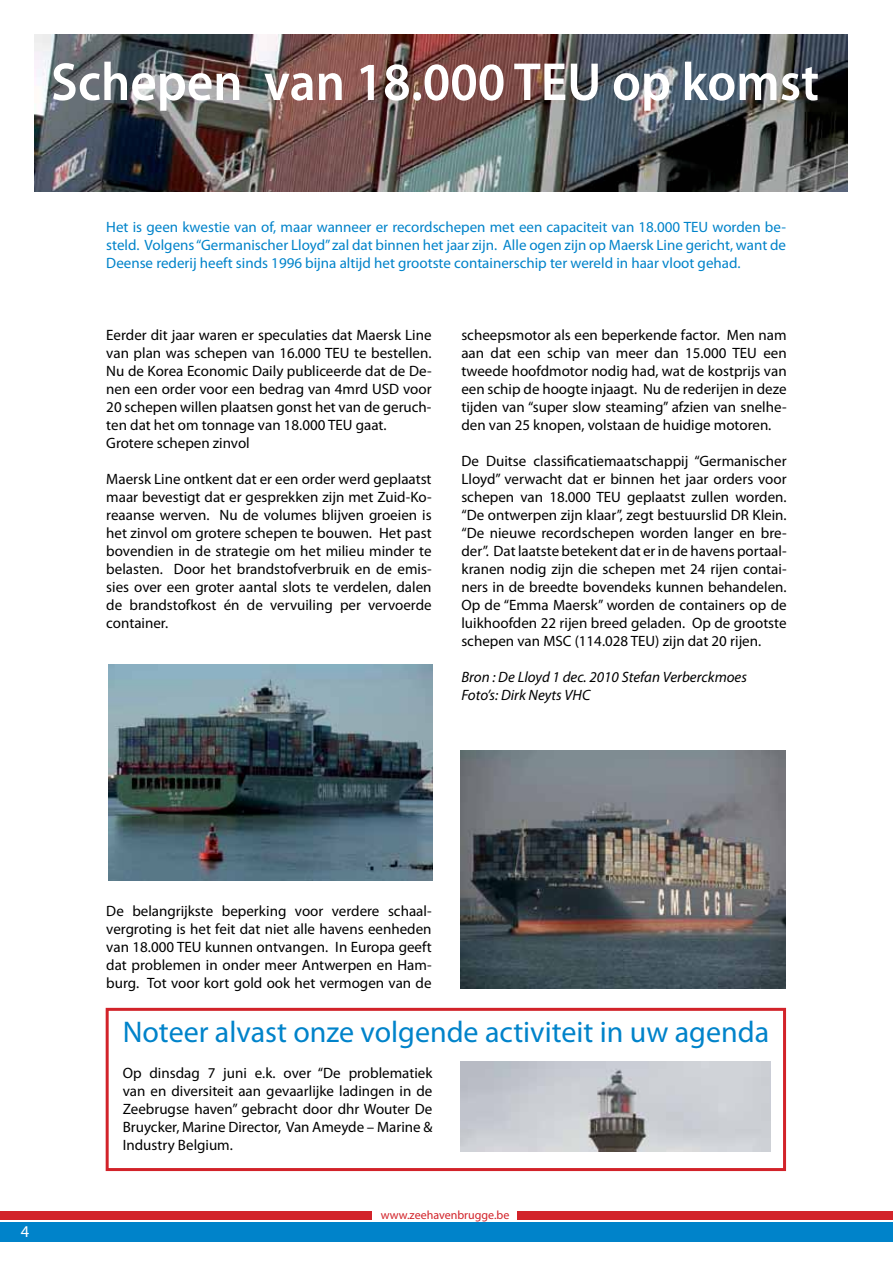
<style>
.page{position:relative;width:893px;height:1263px;background:#fff}
.page>*{position:absolute;margin:0;border:0;box-sizing:border-box;transform-origin:0 0}
.t1{font:600 54px "Myriad Pro";color:#fff;scale:.95 1}
.t2{font:30px "Myriad Pro";color:#0083ca}
.t3{font:16.5px "Myriad Pro";color:#fff}
.t4{font:15px/18px "Myriad Pro";color:#000;text-align:justify}
.t5{font:15px/18px "Myriad Pro";color:#0083ca;text-align:justify}
.t6{font:italic 15px/18px "Myriad Pro";color:#000}
.t7{font:12px "Myriad Pro";color:#d2232a}
</style>
<div class="page">
<div style="left:0;top:1222px;width:893px;height:20px;background:#0083ca"></div>
<div style="left:0;top:1211px;width:372px;height:9px;background:#d2232a"></div>
<div style="left:517px;top:1211px;width:376px;height:8px;background:#d2232a"></div>
<img style="left:34px;top:34px;width:814px;height:157px">
<div style="left:106px;top:1008px;width:680px;height:163px;border:3px solid #d2232a"></div>
<img style="left:461px;top:1062px;width:309px;height:90px">
<img style="left:461px;top:751px;width:324px;height:237px">
<img style="left:108px;top:664px;width:324px;height:216px">
<h1 class="t1" style="left:51px;top:52px;width:810px">Schepen van 18.000 TEU op komst</h1>
<p class="t5" style="left:106px;top:219px;width:681px">Het is geen kwestie van of, maar wanneer er recordschepen met een capaciteit van 18.000 TEU worden be&shy;steld. Volgens “Germanischer Lloyd” zal dat binnen het jaar zijn. Alle ogen zijn op Maersk Line gericht, want de Deense rederij heeft sinds 1996 bijna altijd het grootste containerschip ter wereld in haar vloot gehad.</p>
<p class="t4" style="left:106px;top:327px;width:327px;text-align:left">Eerder dit jaar waren er speculaties dat Maersk Line van plan was schepen van 16.000 TEU te bestellen.<br>Nu de Korea Economic Daily publiceerde dat de De&shy;nen een order voor een bedrag van 4mrd USD voor 20 schepen willen plaatsen gonst het van de geruch&shy;ten dat het om tonnage van 18.000 TEU gaat.<br>Grotere schepen zinvol</p>
<p class="t4" style="left:106px;top:471px;width:327px">Maersk Line ontkent dat er een order werd geplaatst maar bevestigt dat er gesprekken zijn met Zuid-Ko&shy;reaanse werven. Nu de volumes blijven groeien is het zinvol om grotere schepen te bouwen. Het past bovendien in de strategie om het milieu minder te belasten. Door het brandstofverbruik en de emis&shy;sies over een groter aantal slots te verdelen, dalen de brandstofkost én de vervuiling per vervoerde container.</p>
<p class="t4" style="left:461px;top:327px;width:327px">scheepsmotor als een beperkende factor. Men nam aan dat een schip van meer dan 15.000 TEU een tweede hoofdmotor nodig had, wat de kostprijs van een schip de hoogte injaagt. Nu de rederijen in deze tijden van “super slow steaming” afzien van snelhe&shy;den van 25 knopen, volstaan de huidige motoren.</p>
<p class="t4" style="left:461px;top:453px;width:327px">De Duitse classificatiemaatschappij “Germanischer Lloyd” verwacht dat er binnen het jaar orders voor schepen van 18.000 TEU geplaatst zullen worden. “De ontwerpen zijn klaar”, zegt bestuurslid DR Klein. “De nieuwe recordschepen worden langer en bre&shy;der”. Dat laatste betekent dat er in de havens portaal&shy;kranen nodig zijn die schepen met 24 rijen contai&shy;ners in de breedte bovendeks kunnen behandelen.<br>Op de “Emma Maersk” worden de containers op de luikhoofden 22 rijen breed geladen. Op de grootste schepen van MSC (114.028 TEU) zijn dat 20 rijen.</p>
<p class="t6" style="left:461px;top:669px;width:287px">Bron : De Lloyd 1 dec. 2010 Stefan Verberckmoes<br>Foto’s: Dirk Neyts VHC</p>
<p class="t3" style="left:21px;top:1223px;width:10px">4</p>
<p class="t4" style="left:106px;top:903px;width:327px">De belangrijkste beperking voor verdere schaal&shy;vergroting is het feit dat niet alle havens eenheden van 18.000 TEU kunnen ontvangen. In Europa geeft dat problemen in onder meer Antwerpen en Ham&shy;burg. Tot voor kort gold ook het vermogen van de</p>
<h2 class="t2" style="left:123px;top:1016px;width:648px">Noteer alvast onze volgende activiteit in uw agenda</h2>
<p class="t4" style="left:123px;top:1065px;width:311px">Op dinsdag 7 juni e.k. over “De problematiek van en diversiteit aan gevaarlijke ladingen in de Zeebrugse haven” gebracht door dhr Wouter De Bruycker, Marine Director, Van Ameyde – Marine &amp; Industry Belgium.</p>
<p class="t7" style="left:381px;top:1208px;width:130px">www.zeehavenbrugge.be</p>
</div>
